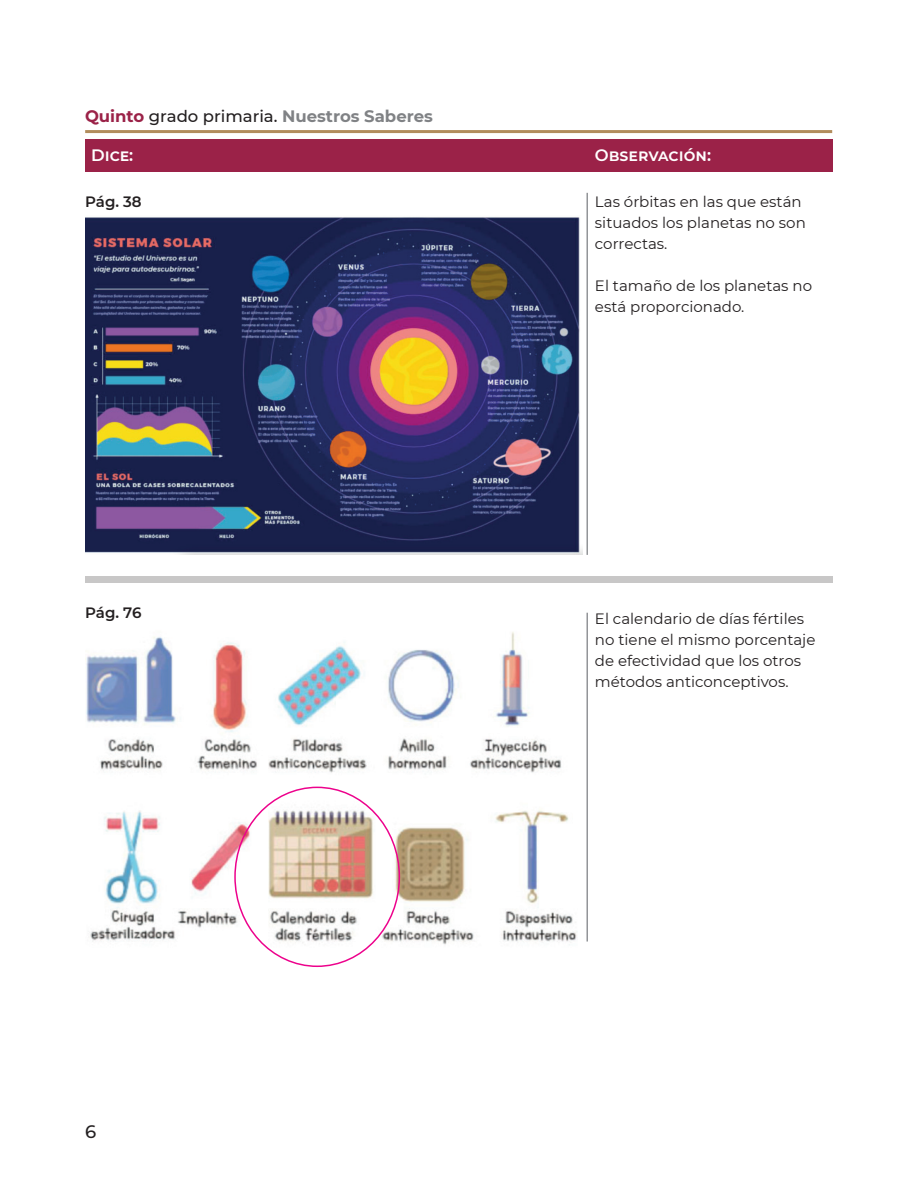
<style>
.page{position:relative;width:918px;height:1188px;background:#fff}
.page>*{position:absolute;margin:0;border:0;box-sizing:border-box;transform-origin:0 0}
.t1{font:500 18px "Montserrat";color:#231f20}
.t2{font:700 16.5px "Montserrat";color:#808285}
.t3{font:600 16.5px "Montserrat";color:#fff}
.t4{font:15px/21px "Montserrat";color:#231f20}
.t5{font:600 15px "Montserrat";letter-spacing:-.01em;color:#231f20}
.s1{color:#9b2248}
.s2{font-weight:500;color:#231f20}
</style>
<div class="page">
<img style="left:85px;top:632px;width:492px;height:335px">
<div style="left:85px;top:139px;width:747px;height:32px;background:#9b2248"></div>
<hr style="left:85px;top:130px;width:747px;height:3px;background:#b28d5d">
<img style="left:85px;top:217px;width:498px;height:338px">
<div style="left:85px;top:576px;width:747px;height:6px;background:#c8c7c7"></div>
<hr style="left:586px;top:193px;width:2px;height:362px;background:#939598">
<hr style="left:586px;top:613px;width:2px;height:329px;background:#939598">
<p class="t2" style="left:85px;top:105px;width:349px"><span class="s1">Quinto</span> <span class="s2">grado primaria.</span> Nuestros Saberes</p>
<p class="t3" style="left:91px;top:144px;width:44px">Dice:</p>
<p class="t3" style="left:595px;top:144px;width:118px">Observación:</p>
<p class="t5" style="left:85px;top:191px;width:58px">Pág. 38</p>
<p class="t5" style="left:85px;top:602px;width:58px">Pág. 76</p>
<p class="t1" style="left:85px;top:1119px;width:13px">6</p>
<p class="t4" style="left:595px;top:191px;width:212px">Las órbitas en las que están situados los planetas no son correctas.</p>
<p class="t4" style="left:595px;top:275px;width:219px">El tamaño de los planetas no está proporcionado.</p>
<p class="t4" style="left:595px;top:608px;width:222px">El calendario de días fértiles no tiene el mismo porcentaje de efectividad que los otros métodos anticonceptivos.</p>
</div>
